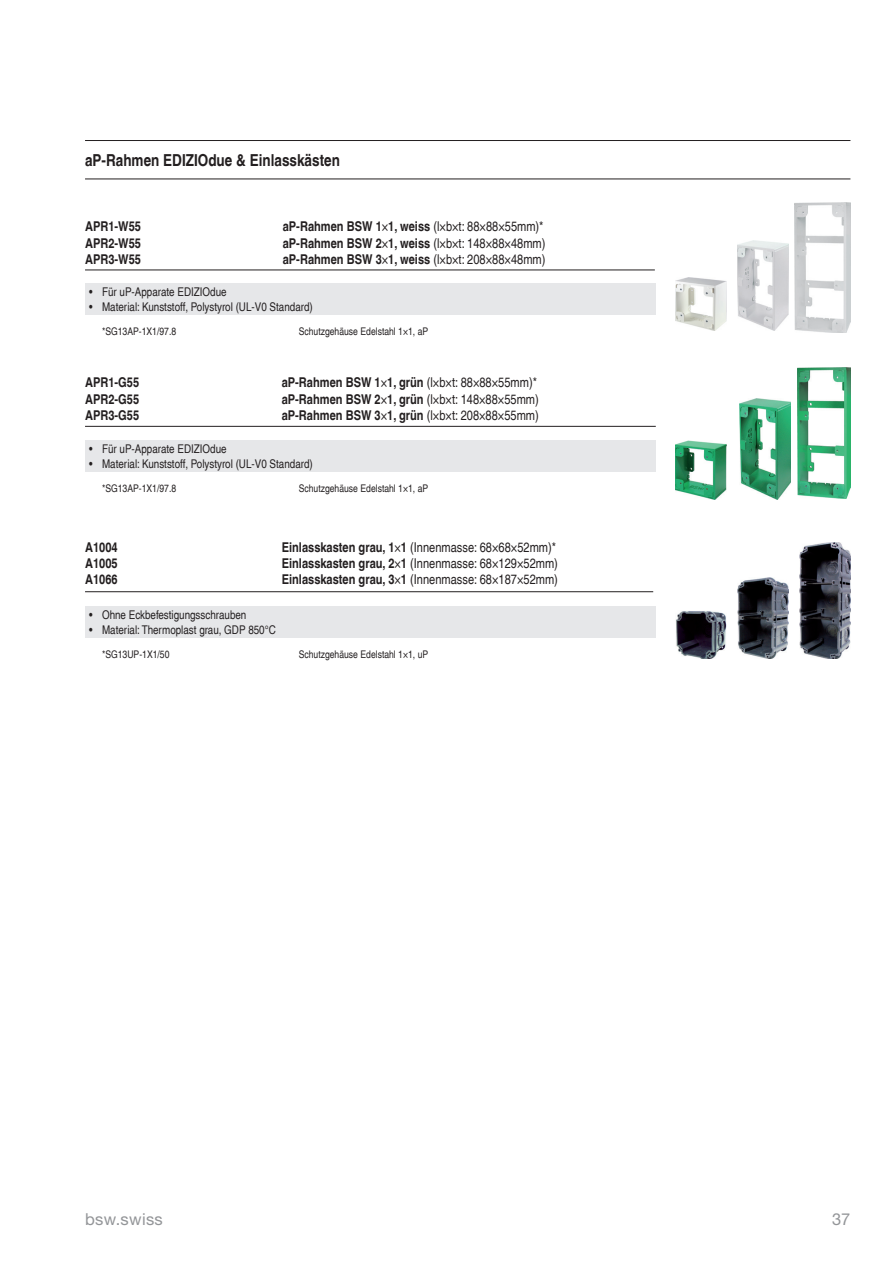
<style>
.page{position:relative;width:893px;height:1263px;background:#fff}
.page>*{position:absolute;margin:0;border:0;box-sizing:border-box;transform-origin:0 0}
.t1{font:700 condensed 16.5px "Helvetica LT";color:#231f20}
.t2{font:16.5px "Helvetica Neue LT Pro";letter-spacing:.02em;color:#939598}
.t3{font:condensed 13.5px/16.2px "Helvetica LT";color:#231f20}
.t4{font:700 condensed 13.5px/16.2px "Helvetica LT";color:#231f20;text-align:justify}
.t5{font:condensed 12px "Helvetica LT";color:#231f20}
.t6{font:condensed 10.5px "Helvetica LT";color:#231f20}
.s1{font-weight:400}
.s2{font-weight:700}
</style>
<div class="page">
<hr style="left:85px;top:140px;width:765px;height:1px;background:#231f20">
<hr style="left:85px;top:179px;width:765px;height:1px;background:#231f20">
<hr style="left:85px;top:270px;width:570px;height:1px;background:#231f20">
<div style="left:85px;top:283px;width:570px;height:32px;background:#e6e7e9"></div>
<img style="left:794px;top:203px;width:56px;height:130px">
<img style="left:737px;top:241px;width:51px;height:89px">
<img style="left:675px;top:278px;width:51px;height:52px">
<hr style="left:85px;top:426px;width:571px;height:1px;background:#231f20">
<div style="left:85px;top:440px;width:570px;height:32px;background:#e6e7e9"></div>
<img style="left:675px;top:440px;width:51px;height:59px">
<img style="left:740px;top:399px;width:51px;height:101px">
<img style="left:798px;top:368px;width:52px;height:130px">
<div style="left:85px;top:606px;width:570px;height:32px;background:#e6e7e9"></div>
<img style="left:737px;top:578px;width:51px;height:81px">
<img style="left:799px;top:542px;width:51px;height:117px">
<img style="left:676px;top:611px;width:50px;height:48px">
<hr style="left:85px;top:591px;width:568px;height:1px;background:#231f20">
<p class="t1" style="left:85px;top:150px;width:256px">aP-Rahmen EDIZIOdue &amp; Einlasskästen</p>
<p class="t4" style="left:85px;top:218px;width:57px">APR1-W55<br>APR2-W55<br>APR3-W55</p>
<p class="t4" style="left:283px;top:218px;width:264px;text-align:left">aP-Rahmen BSW 1<span class="s1">×</span>1, weiss <span class="s1">(l×b×t: 88×88×55mm)* </span>aP-Rahmen BSW 2<span class="s1">×</span>1, weiss <span class="s1">(l×b×t: 148×88×48mm) </span>aP-Rahmen BSW 3<span class="s1">×</span>1, weiss <span class="s1">(l×b×t: 208×88×48mm)</span></p>
<p class="t5" style="left:89px;top:285px;width:139px">• Für uP-Apparate EDIZIOdue</p>
<p class="t5" style="left:89px;top:299px;width:225px">• Material: Kunststoff, Polystyrol (UL-V0 Standard)</p>
<p class="t6" style="left:102px;top:325px;width:76px">*SG13AP-1X1/97.8</p>
<p class="t6" style="left:299px;top:325px;width:131px">Schutzgehäuse Edelstahl 1×1, aP</p>
<p class="t4" style="left:85px;top:374px;width:56px">APR1-G55<br>APR2-G55<br>APR3-G55</p>
<p class="t3" style="left:282px;top:374px;width:259px"><span class="s2">aP-Rahmen BSW 1</span>×<span class="s2">1, grün</span> (l×b×t: 88×88×55mm)* <span class="s2">aP-Rahmen BSW 2</span>×<span class="s2">1, grün</span> (l×b×t: 148×88×55mm) <span class="s2">aP-Rahmen BSW 3</span>×<span class="s2">1, grün</span> (l×b×t: 208×88×55mm)</p>
<p class="t5" style="left:89px;top:442px;width:139px">• Für uP-Apparate EDIZIOdue</p>
<p class="t5" style="left:89px;top:456px;width:225px">• Material: Kunststoff, Polystyrol (UL-V0 Standard)</p>
<p class="t6" style="left:102px;top:482px;width:76px">*SG13AP-1X1/97.8</p>
<p class="t6" style="left:299px;top:482px;width:131px">Schutzgehäuse Edelstahl 1×1, aP</p>
<p class="t4" style="left:85px;top:539px;width:34px">A1004<br>A1005<br>A1066</p>
<p class="t3" style="left:282px;top:539px;width:278px"><span class="s2">Einlasskasten grau, 1</span>×<span class="s2">1</span> (Innenmasse: 68×68×52mm)*<br><span class="s2">Einlasskasten grau, 2</span>×<span class="s2">1</span> (Innenmasse: 68×129×52mm)<br><span class="s2">Einlasskasten grau, 3</span>×<span class="s2">1</span> (Innenmasse: 68×187×52mm)</p>
<p class="t5" style="left:89px;top:608px;width:159px">• Ohne Eckbefestigungsschrauben</p>
<p class="t5" style="left:89px;top:622px;width:188px">• Material: Thermoplast grau, GDP 850°C</p>
<p class="t6" style="left:102px;top:648px;width:69px">*SG13UP-1X1/50</p>
<p class="t6" style="left:299px;top:648px;width:131px">Schutzgehäuse Edelstahl 1×1, uP</p>
<p class="t2" style="left:85px;top:1209px;width:79px">bsw.swiss</p>
</div>
